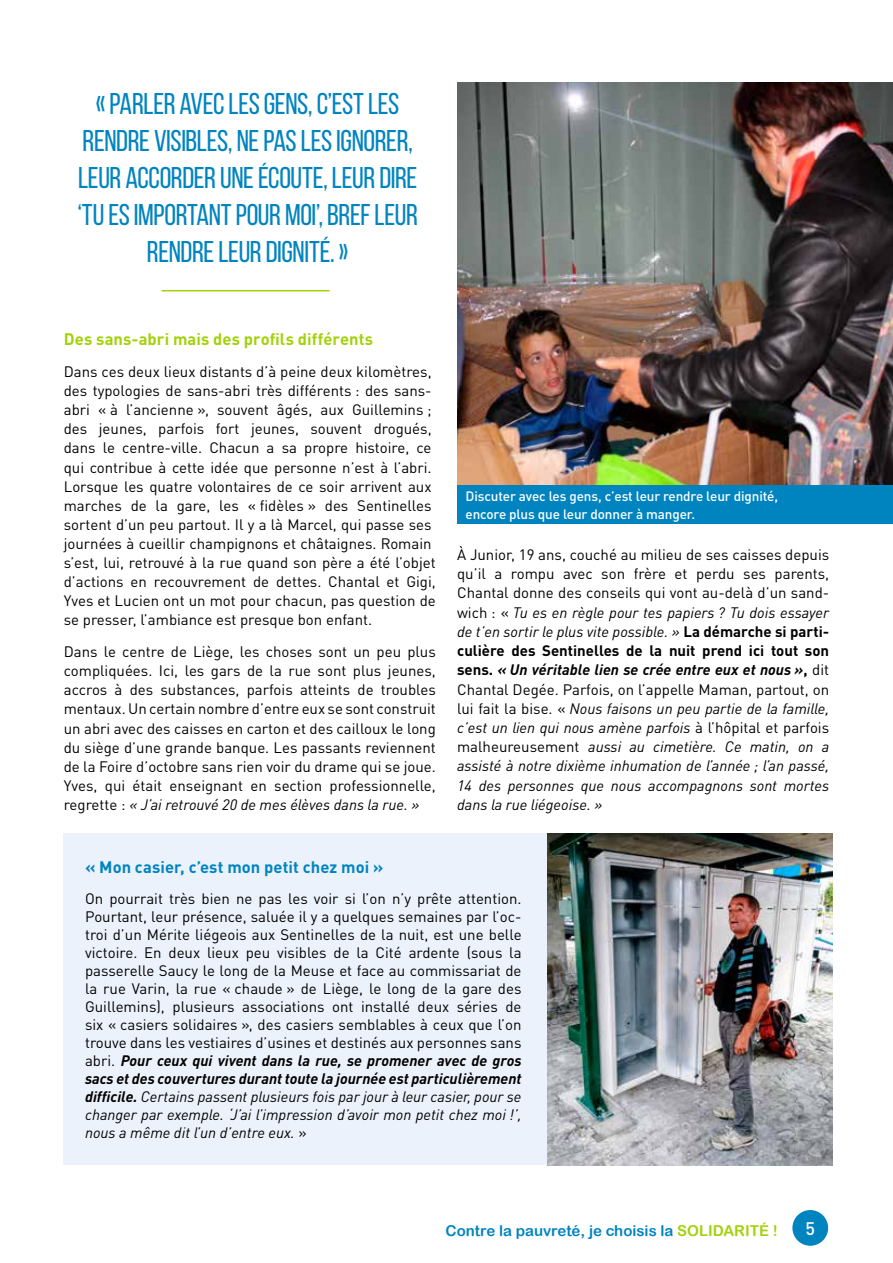
<style>
.page{position:relative;width:893px;height:1263px;background:#fff}
.page>*{position:absolute;margin:0;border:0;box-sizing:border-box;transform-origin:0 0}
.t1{font:30px/37px "Bebas Neue";letter-spacing:-.015em;color:#0084c0;text-align:center}
.t2{font:500 18px "DIN Pro";color:#fff}
.t3{font:700 16.5px "DIN Pro";letter-spacing:.005em;color:#a3d109}
.t4{font:700 16.5px "DIN Pro";letter-spacing:.005em;color:#0084c0}
.t5{font:15px/19px "DIN Pro";color:#000;text-align:justify}
.t6{font:italic 15px/19.2px "DIN Pro";color:#000;text-align:justify}
.t7{font:15px "Arial Rounded MT Bold";color:#0084c0}
.t8{font:500 13.5px/18px "DIN Pro";letter-spacing:-.01em;color:#fff}
.s1{font-style:italic}
.s2{font-style:normal}
.s3{font-weight:700;font-style:normal}
.s4{font-weight:700}
.s5{font-weight:700;font-style:italic}
.s6{color:#a3d109}
</style>
<div class="page">
<div style="left:792px;top:1210px;width:36px;height:36px;background:#0084c0;border-radius:50%"></div>
<hr style="left:162px;top:290px;width:168px;height:1px;background:#a3d109">
<img style="left:457px;top:83px;width:436px;height:402px">
<div style="left:64px;top:833px;width:764px;height:332px;background:#ecf2fc"></div>
<img style="left:547px;top:833px;width:286px;height:332px">
<div style="left:457px;top:485px;width:436px;height:38px;background:#0084c0"></div>
<h1 class="t1" style="left:77px;top:85px;width:342px">« PARLER AVEC LES GENS, C’EST LES<br>RENDRE VISIBLES, NE PAS LES IGNORER,<br>LEUR ACCORDER UNE ÉCOUTE, LEUR DIRE ‘TU ES IMPORTANT POUR MOI’, BREF LEUR<br>RENDRE LEUR DIGNITÉ. »</h1>
<p class="t3" style="left:64px;top:325px;width:311px">Des sans-abri mais des profils différents</p>
<p class="t5" style="left:64px;top:361px;width:374px;text-align:left">Dans ces deux lieux distants d’à peine deux kilomètres, des typologies de sans-abri très différents : des sans&shy;abri « à l’ancienne », souvent âgés, aux Guillemins ; des jeunes, parfois fort jeunes, souvent drogués, dans le centre-ville. Chacun a sa propre histoire, ce qui contribue à cette idée que personne n’est à l’abri.<br>Lorsque les quatre volontaires de ce soir arrivent aux marches de la gare, les « fidèles » des Sentinelles sortent d’un peu partout. Il y a là Marcel, qui passe ses journées à cueillir champignons et châtaignes. Romain s’est, lui, retrouvé à la rue quand son père a été l’objet d’actions en recouvrement de dettes. Chantal et Gigi, Yves et Lucien ont un mot pour chacun, pas question de se presser, l’ambiance est presque bon enfant.</p>
<p class="t5" style="left:64px;top:641px;width:374px">Dans le centre de Liège, les choses sont un peu plus compliquées. Ici, les gars de la rue sont plus jeunes, accros à des substances, parfois atteints de troubles mentaux. Un certain nombre d’entre eux se sont construit un abri avec des caisses en carton et des cailloux le long du siège d’une grande banque. Les passants reviennent de la Foire d’octobre sans rien voir du drame qui se joue.<br>Yves, qui était enseignant en section professionnelle, regrette : <span class="s1">« J’ai retrouvé 20 de mes élèves dans la rue. »</span></p>
<p class="t8" style="left:466px;top:485px;width:314px">Discuter avec les gens, c’est leur rendre leur dignité, encore plus que leur donner à manger.</p>
<p class="t6" style="left:457px;top:543px;width:374px"><span class="s2">À Junior, 19 ans, couché au milieu de ses caisses depuis qu’il a rompu avec son frère et perdu ses parents, Chantal donne des conseils qui vont au-delà d’un sand&shy;wich : «</span> Tu es en règle pour tes papiers ? Tu dois essayer de t’en sortir le plus vite possible. » <span class="s3">La démarche si parti&shy;culière des Sentinelles de la nuit prend ici tout son sens.</span> <span class="s4">« Un véritable lien se crée entre eux et nous »</span><span class="s3">,</span> <span class="s2">dit Chantal Degée. Parfois, on l’appelle Maman, partout, on lui fait la bise. «</span> Nous faisons un peu partie de la famille, c’est un lien qui nous amène parfois <span class="s2">à l’hôpital et parfois malheureusement</span> aussi au cimetière. Ce matin, on a assisté à notre dixième inhumation de l’année ; l’an passé, 14 des personnes que nous accompagnons sont mortes dans la rue liégeoise. »</p>
<p class="t4" style="left:85px;top:853px;width:300px">« Mon casier, c’est mon petit chez moi »</p>
<p class="t5" style="left:85px;top:888px;width:438px;line-height:18px">On pourrait très bien ne pas les voir si l’on n’y prête attention.<br>Pourtant, leur présence, saluée il y a quelques semaines par l’oc&shy;troi d’un Mérite liégeois aux Sentinelles de la nuit, est une belle victoire. En deux lieux peu visibles de la Cité ardente (sous la passerelle Saucy le long de la Meuse et face au commissariat de la rue Varin, la rue « chaude » de Liège, le long de la gare des Guillemins), plusieurs associations ont installé deux séries de six « casiers solidaires », des casiers semblables à ceux que l’on trouve dans les vestiaires d’usines et destinés aux personnes sans abri. <span class="s5">Pour ceux qui vivent dans la rue, se promener avec de gros sacs et des couvertures durant toute la journée est particulièrement difficile.</span> <span class="s1">Certains passent plusieurs fois par jour à leur casier, pour se changer par exemple. ‘J’ai l’impression d’avoir mon petit chez moi !’, nous a même dit l’un d’entre eux.</span> »</p>
<p class="t7" style="left:446px;top:1221px;width:334px">Contre la pauvreté, je choisis la <span class="s6">SOLIDARITÉ !</span></p>
<p class="t2" style="left:805px;top:1213px;width:11px">5</p>
</div>
